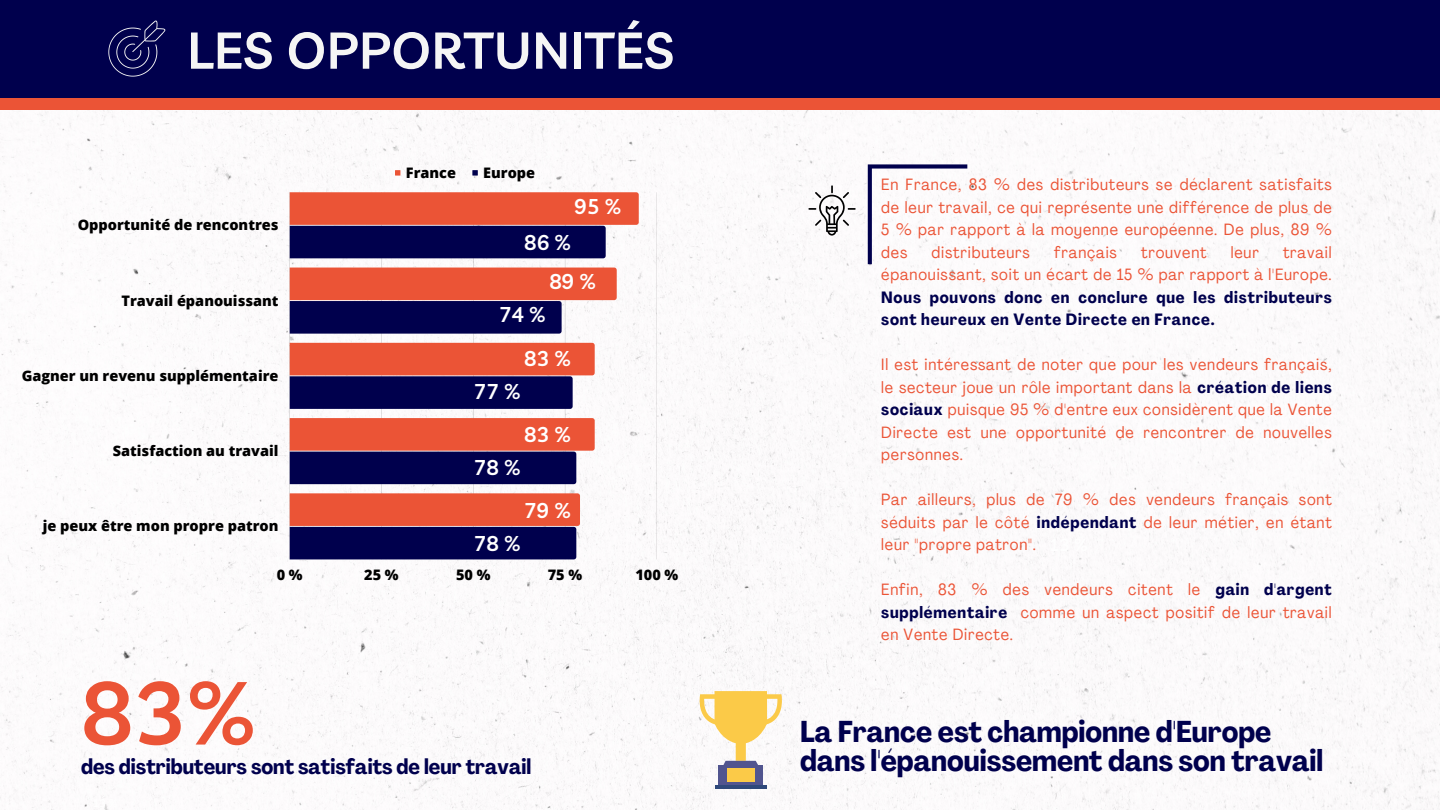
<style>
.page{position:relative;width:1440px;height:810px;background:#fff}
.page>*{position:absolute;margin:0;border:0;box-sizing:border-box;transform-origin:0 0}
.t1{font:600 88px "Livvic";color:#eb5436}
.t2{font:600 51px "Livvic";letter-spacing:.01em;color:#f5f5f5}
.t3{font:700 condensed 29.7px/29.2px "Agrandir";color:#00004d}
.t4{font:700 condensed 21.2px "Agrandir";color:#00004d}
.t5{font:600 20.9px "Livvic";color:#fff}
.t6{font:condensed 16.1px/22.5px "Agrandir";letter-spacing:.05em;color:#eb5436;text-align:justify}
.t7{font:700 condensed 16.1px/22.5px "Agrandir";letter-spacing:.05em;color:#00004d;text-align:justify}
.t8{font:800 14.5px "Open Sans";color:#000}
.s1{font-weight:400;color:#eb5436}
.s2{font-weight:700;color:#00004d}
</style>
<div class="page">
<img style="left:0;top:110px;width:1440px;height:700px">
<svg style="left:808px;top:185px;width:48px;height:51px"></svg>
<svg style="left:395px;top:170px;width:5px;height:6px"></svg>
<svg style="left:472px;top:170px;width:6px;height:6px"></svg>
<svg style="left:289px;top:192px;width:368px;height:367px"></svg>
<svg style="left:636px;top:192px;width:3px;height:33px"></svg>
<svg style="left:614px;top:268px;width:3px;height:32px"></svg>
<svg style="left:592px;top:343px;width:3px;height:32px"></svg>
<svg style="left:592px;top:418px;width:3px;height:33px"></svg>
<svg style="left:603px;top:226px;width:3px;height:32px"></svg>
<svg style="left:559px;top:301px;width:3px;height:33px"></svg>
<svg style="left:570px;top:376px;width:3px;height:33px"></svg>
<svg style="left:574px;top:452px;width:2px;height:32px"></svg>
<svg style="left:574px;top:493px;width:6px;height:66px"></svg>
<svg style="left:868px;top:164px;width:99px;height:100px"></svg>
<svg style="left:1186px;top:255px;width:46px;height:73px"></svg>
<svg style="left:699px;top:691px;width:84px;height:74px"></svg>
<div style="left:719px;top:765px;width:44px;height:20px;background:#51558f"></div>
<hr style="left:715px;top:785px;width:52px;height:4px;background:#2f497b">
<div style="left:727px;top:768px;width:28px;height:14px;background:#fbca48"></div>
<div style="left:0;top:0;width:1440px;height:110px;background:#eb5436"></div>
<div style="left:0;top:0;width:1440px;height:98px;background:#00004d"></div>
<svg style="left:108px;top:21px;width:57px;height:56px"></svg>
<p class="t2" style="left:187px;top:17px;width:488px">LES OPPORTUNITÉS</p>
<p class="t8" style="left:78px;top:215px;width:202px">Opportunité de rencontres</p>
<p class="t8" style="left:122px;top:290px;width:159px">Travail épanouissant</p>
<p class="t8" style="left:22px;top:365px;width:258px">Gagner un revenu supplémentaire</p>
<p class="t8" style="left:113px;top:441px;width:167px">Satisfaction au travail</p>
<p class="t8" style="left:43px;top:516px;width:237px">je peux être mon propre patron</p>
<p class="t8" style="left:406px;top:162px;width:52px">France</p>
<p class="t8" style="left:483px;top:162px;width:53px">Europe</p>
<p class="t5" style="left:575px;top:193px;width:48px">95 %</p>
<p class="t5" style="left:524px;top:229px;width:48px">86 %</p>
<p class="t5" style="left:549px;top:268px;width:48px">89 %</p>
<p class="t5" style="left:499px;top:301px;width:48px">74 %</p>
<p class="t5" style="left:524px;top:345px;width:48px">83 %</p>
<p class="t5" style="left:474px;top:378px;width:48px">77 %</p>
<p class="t5" style="left:524px;top:421px;width:48px">83 %</p>
<p class="t5" style="left:474px;top:454px;width:48px">78 %</p>
<p class="t5" style="left:524px;top:497px;width:48px">79 %</p>
<p class="t5" style="left:474px;top:530px;width:48px">78 %</p>
<p class="t8" style="left:277px;top:565px;width:27px">0 %</p>
<p class="t8" style="left:364px;top:565px;width:36px">25 %</p>
<p class="t8" style="left:456px;top:565px;width:36px">50 %</p>
<p class="t8" style="left:548px;top:565px;width:36px">75 %</p>
<p class="t8" style="left:635px;top:565px;width:44px">100 %</p>
<p class="t1" style="left:81px;top:656px;width:177px">83%</p>
<p class="t4" style="left:81px;top:758px;width:452px">des distributeurs sont satisfaits de leur travail</p>
<p class="t6" style="left:881px;top:175px;width:452px">En France, 83 % des distributeurs se déclarent satisfaits de leur travail, ce qui représente une différence de plus de 5 % par rapport à la moyenne européenne. De plus, 89 % des</p>
<p class="t6" style="left:932px;top:243px;width:100px">distributeurs</p>
<p class="t6" style="left:1054px;top:243px;width:64px">français</p>
<p class="t6" style="left:1141px;top:243px;width:67px">trouvent</p>
<p class="t6" style="left:1231px;top:243px;width:30px">leur</p>
<p class="t7" style="left:881px;top:243px;width:452px;text-indent:402px"><span class="s1">travail épanouissant, soit un écart de 15 % par rapport à l'Europe.<br></span>Nous pouvons donc en conclure que les distributeurs sont heureux en Vente Directe en France.</p>
<p class="t6" style="left:881px;top:355px;width:452px">Il est intéressant de noter que pour les vendeurs français, le secteur joue un rôle important dans la <span class="s2">création de liens sociaux</span> puisque 95 % d'entre eux considèrent que la Vente Directe est une opportunité de rencontrer de nouvelles personnes.</p>
<p class="t6" style="left:881px;top:490px;width:452px">Par ailleurs, plus de 79 % des vendeurs français sont séduits par le côté <span class="s2">indépendant</span> de leur métier, en étant leur "propre patron".</p>
<p class="t6" style="left:881px;top:580px;width:452px">Enfin, 83 % des vendeurs citent le <span class="s2">gain d'argent supplémentaire</span> comme un aspect positif de leur travail en Vente Directe.</p>
<p class="t3" style="left:800px;top:720px;width:525px">La France est championne d'Europe dans l'épanouissement dans son travail</p>
</div>
